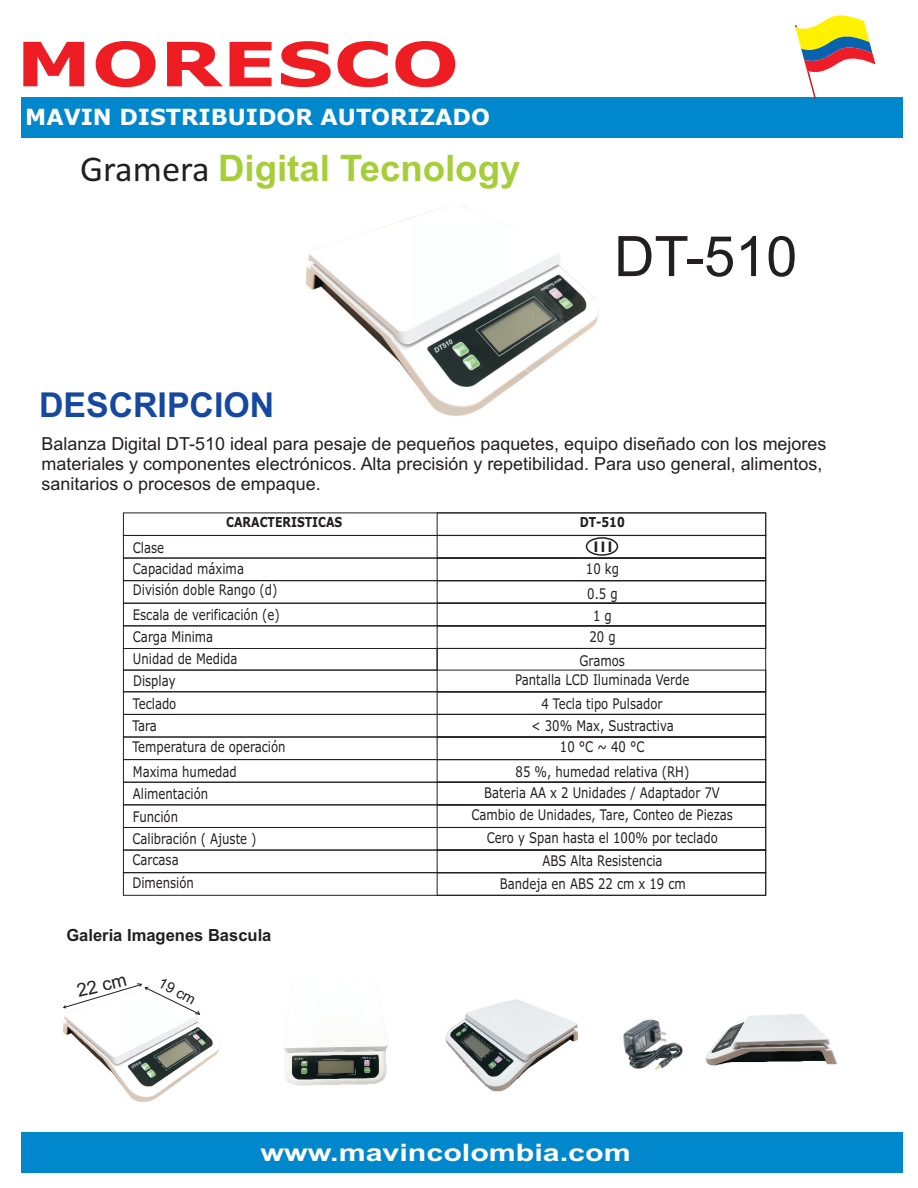
<style>
.page{position:relative;width:918px;height:1188px;background:#fff}
.page>*{position:absolute;margin:0;border:0;box-sizing:border-box;transform-origin:0 0}
.t1{font:700 61.05px "Verdana";color:#ee1d23;scale:1.31 1}
.t2{font:55.95px "Arial";color:#231f20}
.t3{font:700 36.6px "Arial";color:#a6ce39}
.t4{font:700 34.35px "Arial";color:#15489e}
.t5{font:700 24.15px "Arial";color:#fff;scale:1.26 1}
.t6{font:700 22.35px "Verdana";color:#fff}
.t7{font:18px/20.1px "Arial";color:#231f20}
.t8{font:700 16.8px "Arial";color:#231f20}
.t9{font:14.7px/21.5px "Verdana";color:#231f20;scale:.8 1}
.t10{font:14.7px "Arial";color:#231f20}
.t11{font:14.7px "Arial";color:#231f20;scale:1.73 1}
.t12{font:700 13.8px "Verdana";color:#231f20;scale:.8 1}
.s1{font-family:"Calibri";font-weight:400;color:#231f20}
</style>
<div class="page">
<img style="left:62px;top:1014px;width:158px;height:88px">
<img style="left:305px;top:205px;width:295px;height:211px">
<div style="left:123px;top:714px;width:643px;height:23px;border:1px solid #231f20"></div>
<div style="left:22px;top:97px;width:881px;height:40px;background:#0087cc"></div>
<div style="left:22px;top:1132px;width:881px;height:41px;background:#0087cc"></div>
<svg style="left:795px;top:15px;width:81px;height:84px"></svg>
<div style="left:123px;top:535px;width:643px;height:23px;border:1px solid #231f20"></div>
<div style="left:437px;top:535px;width:329px;height:23px;border:1px solid #231f20"></div>
<div style="left:123px;top:558px;width:643px;height:23px;border:1px solid #231f20"></div>
<div style="left:437px;top:558px;width:329px;height:23px;border:1px solid #231f20"></div>
<div style="left:123px;top:580px;width:643px;height:23px;border:1px solid #231f20"></div>
<div style="left:437px;top:580px;width:329px;height:23px;border:1px solid #231f20"></div>
<div style="left:123px;top:603px;width:643px;height:23px;border:1px solid #231f20"></div>
<div style="left:437px;top:603px;width:329px;height:23px;border:1px solid #231f20"></div>
<div style="left:123px;top:626px;width:643px;height:23px;border:1px solid #231f20"></div>
<div style="left:437px;top:626px;width:329px;height:23px;border:1px solid #231f20"></div>
<div style="left:123px;top:670px;width:643px;height:22px;border:1px solid #231f20"></div>
<div style="left:437px;top:648px;width:329px;height:44px;border:1px solid #231f20"></div>
<div style="left:123px;top:692px;width:643px;height:23px;border:1px solid #231f20"></div>
<div style="left:437px;top:692px;width:329px;height:23px;border:1px solid #231f20"></div>
<div style="left:437px;top:714px;width:329px;height:23px;border:1px solid #231f20"></div>
<div style="left:123px;top:737px;width:643px;height:23px;border:1px solid #231f20"></div>
<div style="left:437px;top:737px;width:329px;height:23px;border:1px solid #231f20"></div>
<div style="left:123px;top:759px;width:643px;height:23px;border:1px solid #231f20"></div>
<div style="left:437px;top:759px;width:329px;height:23px;border:1px solid #231f20"></div>
<div style="left:123px;top:782px;width:643px;height:23px;border:1px solid #231f20"></div>
<div style="left:437px;top:782px;width:329px;height:23px;border:1px solid #231f20"></div>
<div style="left:437px;top:805px;width:329px;height:23px;border:1px solid #231f20"></div>
<div style="left:123px;top:827px;width:643px;height:23px;border:1px solid #231f20"></div>
<div style="left:437px;top:827px;width:329px;height:23px;border:1px solid #231f20"></div>
<div style="left:123px;top:850px;width:643px;height:23px;border:1px solid #231f20"></div>
<div style="left:437px;top:850px;width:329px;height:23px;border:1px solid #231f20"></div>
<div style="left:586px;top:537px;width:32px;height:19px;border:1px solid #231f20;border-radius:50%"></div>
<img style="left:623px;top:1019px;width:60px;height:52px">
<img style="left:705px;top:1014px;width:132px;height:52px">
<img style="left:445px;top:999px;width:133px;height:93px">
<img style="left:284px;top:981px;width:104px;height:105px">
<svg style="left:63px;top:983px;width:137px;height:32px"></svg>
<h1 class="t1" style="left:16px;top:40px;width:340px">MORESCO</h1>
<h3 class="t6" style="left:25px;top:108px;width:466px">MAVIN DISTRIBUIDOR AUTORIZADO</h3>
<h3 class="t3" style="left:80px;top:154px;width:442px"><span class="s1">Gramera</span> Digital Tecnology</h3>
<h3 class="t4" style="left:39px;top:392px;width:237px">DESCRIPCION</h3>
<h2 class="t2" style="left:614px;top:235px;width:185px">DT-510</h2>
<p class="t7" style="left:42px;top:435px;width:786px">Balanza Digital DT-510 ideal para pesaje de pequeños paquetes, equipo diseñado con los mejores materiales y componentes electrónicos. Alta precisión y repetibilidad. Para uso general, alimentos, sanitarios o procesos de empaque.</p>
<p class="t12" style="left:226px;top:517px;width:147px">CARACTERISTICAS</p>
<p class="t12" style="left:580px;top:517px;width:58px">DT-510</p>
<p class="t9" style="left:133px;top:538px;width:182px">Clase<br>Capacidad máxima<br>División doble Rango (d)</p>
<p class="t11" style="left:593px;top:541px;width:14px">III</p>
<p class="t9" style="left:586px;top:558px;width:43px;line-height:24.5px">10 kg<br>0.5 g</p>
<p class="t9" style="left:133px;top:605px;width:185px;line-height:21.9px">Escala de verificación (e)<br>Carga Minima<br>Unidad de Medida<br>Display</p>
<p class="t9" style="left:589px;top:606px;width:34px">1 g<br>20 g</p>
<p class="t9" style="left:515px;top:652px;width:219px;line-height:19.2px;text-align:center">Gramos<br>Pantalla LCD Iluminada Verde</p>
<p class="t9" style="left:132px;top:694px;width:193px">Teclado<br>Tara<br>Temperatura de operación</p>
<p class="t9" style="left:531px;top:694px;width:180px;text-align:center">4 Tecla tipo Pulsador<br>&lt; 30% Max, Sustractiva<br>10 °C ~ 40 °C</p>
<p class="t9" style="left:133px;top:762px;width:132px">Maxima humedad<br>Alimentación</p>
<p class="t9" style="left:484px;top:762px;width:296px;text-align:center">85 %, humedad relativa (RH)<br>Bateria AA x 2 Unidades / Adaptador 7V</p>
<p class="t9" style="left:132px;top:807px;width:157px">Función<br>Calibración ( Ajuste )<br>Carcasa</p>
<p class="t9" style="left:471px;top:804px;width:329px;line-height:23px;text-align:center">Cambio de Unidades, Tare, Conteo de Piezas<br>Cero y Span hasta el 100% por teclado<br>ABS Alta Resistencia</p>
<p class="t9" style="left:132px;top:873px;width:79px">Dimensión</p>
<p class="t9" style="left:500px;top:874px;width:234px">Bandeja en ABS 22 cm x 19 cm</p>
<p class="t8" style="left:66px;top:929px;width:207px">Galeria Imagenes Bascula</p>
<p class="t10" style="left:162px;top:977px;width:42px;rotate:29deg">19 cm</p>
<h3 class="t5" style="left:260px;top:1143px;width:295px">www.mavincolombia.com</h3>
</div>
